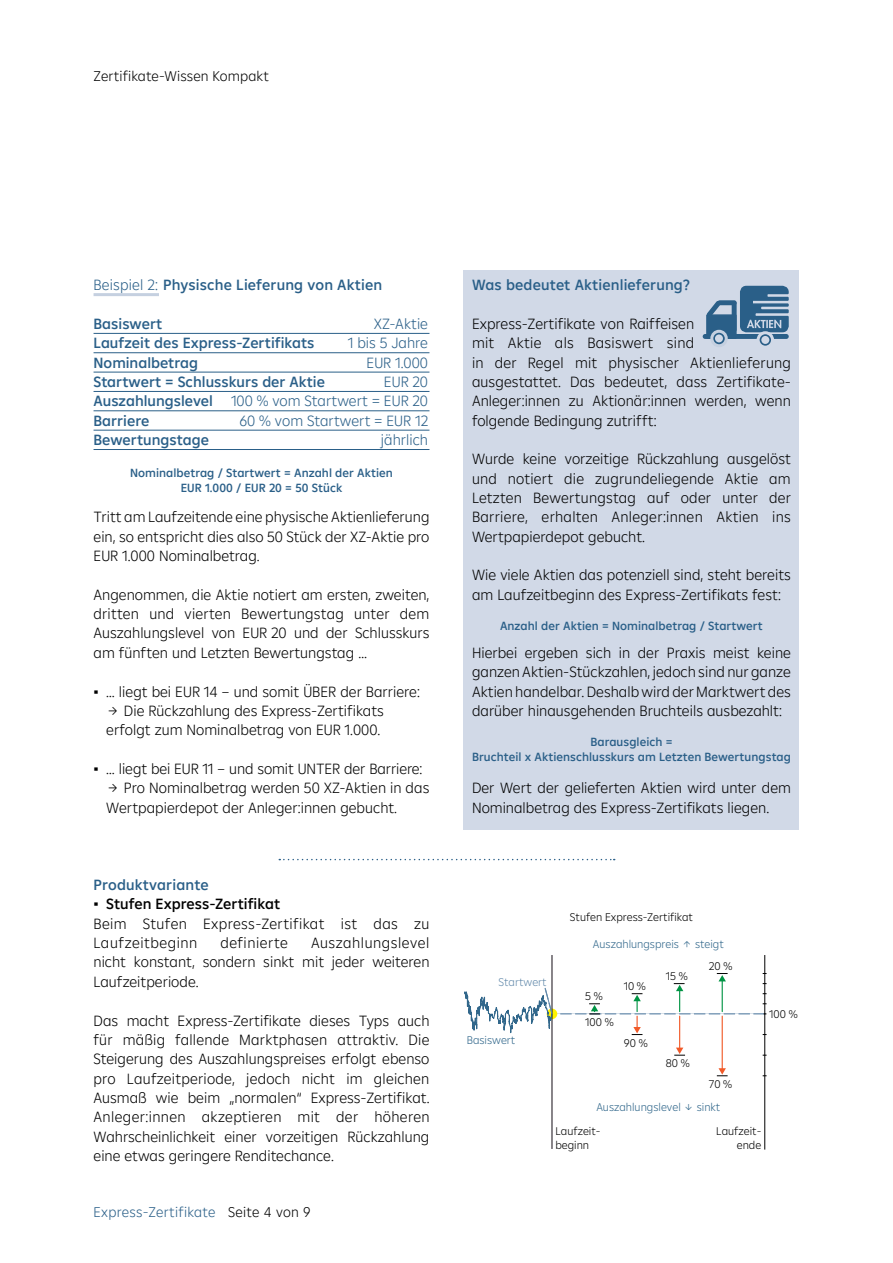
<style>
.page{position:relative;width:893px;height:1263px;background:#fff}
.page>*{position:absolute;margin:0;border:0;box-sizing:border-box;transform-origin:0 0}
.t1{font:300 15px/19.4px "Amalia";color:#000;text-align:justify}
.t2{font:500 15px "Amalia";color:#2a5f88}
.t3{font:300 15px/19.4px "Amalia";color:#2a5f88;text-align:justify}
.t4{font:300 15px/19.4px "Amalia";letter-spacing:.025em;color:#000}
.t5{font:300 15px "Amalia";letter-spacing:.035em;color:#000}
.t6{font:300 14.25px "Amalia";letter-spacing:.02em;color:#2a5f88}
.t7{font:300 14.25px "Amalia";letter-spacing:.01em;color:#000}
.t8{font:500 12px/15px "Amalia";letter-spacing:.005em;color:#2a5f88;text-align:center}
.t9{font:300 11.4px/13.6px "Amalia";color:#000}
.t10{font:300 11.4px "Amalia";color:#31678b}
.t11{font:300 11.4px "Amalia";color:#6289aa}
.s1{font-weight:300}
.s2{font-weight:500}
.s3{font-family:"Trebuchet MS";font-weight:400}
.s4{color:#000}
</style>
<div class="page">
<svg style="left:279px;top:859px;width:336px;height:1px"></svg>
<hr style="left:764px;top:955px;width:1px;height:194px;background:#000">
<hr style="left:551px;top:955px;width:1px;height:194px;background:#130c15">
<hr style="left:722px;top:1016px;width:1px;height:53px;background:#f15a29">
<hr style="left:679px;top:1016px;width:1px;height:33px;background:#f15a29">
<svg style="left:674px;top:1047px;width:11px;height:9px"></svg>
<svg style="left:717px;top:1068px;width:11px;height:8px"></svg>
<svg style="left:464px;top:973px;width:303px;height:62px"></svg>
<hr style="left:94px;top:293px;width:65px;height:3px;background:#c5d0e0">
<hr style="left:94px;top:333px;width:335px;height:1px;background:#2a5f88">
<hr style="left:94px;top:352px;width:335px;height:1px;background:#2a5f88">
<hr style="left:94px;top:372px;width:335px;height:1px;background:#2a5f88">
<hr style="left:94px;top:391px;width:335px;height:1px;background:#2a5f88">
<hr style="left:94px;top:410px;width:335px;height:1px;background:#2a5f88">
<hr style="left:94px;top:430px;width:335px;height:1px;background:#2a5f88">
<hr style="left:94px;top:449px;width:335px;height:1px;background:#2a5f88">
<div style="left:463px;top:270px;width:336px;height:560px;background:#d1d9e7"></div>
<div style="left:703px;top:334px;width:86px;height:5px;background:#2a5f88;border-radius:2px"></div>
<div style="left:757px;top:331px;width:17px;height:18px;border:3px solid #d1d9e7;border-radius:50%"></div>
<div style="left:710px;top:330px;width:18px;height:17px;border:3px solid #c5d0e0;border-radius:50%"></div>
<svg style="left:706px;top:285px;width:83px;height:59px"></svg>
<p class="t7" style="left:94px;top:67px;width:177px">Zertifikate-Wissen Kompakt</p>
<p class="t2" style="left:94px;top:275px;width:290px"><span class="s1">Beispiel 2:</span> Physische Lieferung von Aktien</p>
<p class="t2" style="left:94px;top:314px;width:70px">Basiswert</p>
<p class="t3" style="left:374px;top:313px;width:56px">XZ-Aktie</p>
<p class="t2" style="left:94px;top:333px;width:222px">Laufzeit des Express-Zertifikats</p>
<p class="t3" style="left:348px;top:333px;width:82px">1 bis 5 Jahre</p>
<p class="t2" style="left:94px;top:352px;width:106px">Nominalbetrag</p>
<p class="t3" style="left:367px;top:352px;width:63px">EUR 1.000</p>
<p class="t2" style="left:94px;top:372px;width:233px">Startwert = Schlusskurs der Aktie</p>
<p class="t3" style="left:94px;top:371px;width:336px;text-indent:290px">EUR 20<br><span class="s2">Auszahlungslevel</span> 100 % vom Startwert = EUR 20<br><span class="s2">Barriere</span></p>
<p class="t3" style="left:239px;top:410px;width:190px">60 % vom Startwert = EUR 12</p>
<p class="t2" style="left:94px;top:430px;width:117px">Bewertungstage</p>
<p class="t3" style="left:381px;top:429px;width:49px">jährlich</p>
<p class="t8" style="left:130px;top:465px;width:264px">Nominalbetrag / Startwert = Anzahl der Aktien<br>EUR 1.000 / EUR 20 = 50 Stück</p>
<p class="t1" style="left:94px;top:507px;width:337px">Tritt am Laufzeitende eine physische Aktienlieferung ein, so entspricht dies also 50 Stück der XZ-Aktie pro EUR 1.000 Nominalbetrag.</p>
<p class="t1" style="left:94px;top:584px;width:337px">Angenommen, die Aktie notiert am ersten, zweiten, dritten und vierten Bewertungstag unter dem Auszahlungslevel von EUR 20 und der Schlusskurs am fünften und Letzten Bewertungstag …</p>
<p class="t1" style="left:94px;top:681px;width:328px"><span class="s3">▪</span> … liegt bei EUR 14 – und somit ÜBER der Barriere:</p>
<p class="t1" style="left:124px;top:700px;width:261px">Die Rückzahlung des Express-Zertifikats</p>
<p class="t1" style="left:106px;top:720px;width:276px">erfolgt zum Nominalbetrag von EUR 1.000.</p>
<p class="t1" style="left:94px;top:758px;width:330px"><span class="s3">▪</span> … liegt bei EUR 11 – und somit UNTER der Barriere:</p>
<p class="t1" style="left:124px;top:778px;width:307px">Pro Nominalbetrag werden 50 XZ-Aktien in das</p>
<p class="t1" style="left:106px;top:797px;width:292px">Wertpapierdepot der Anleger:innen gebucht.</p>
<p class="t2" style="left:94px;top:875px;width:117px">Produktvariante</p>
<p class="t4" style="left:94px;top:894px;width:337px"><span class="s3">▪</span> <span class="s2">Stufen Express-Zertifikat<br></span>Beim Stufen Express-Zertifikat ist das zu<br>Laufzeitbeginn</p>
<p class="t5" style="left:220px;top:933px;width:69px">definierte</p>
<p class="t1" style="left:94px;top:932px;width:337px;text-indent:217px">Auszahlungslevel nicht konstant, sondern sinkt mit jeder weiteren Laufzeitperiode.</p>
<p class="t1" style="left:94px;top:1010px;width:338px">Das macht Express-Zertifikate dieses Typs auch für mäßig fallende Marktphasen attraktiv. Die Steigerung des Auszahlungspreises erfolgt ebenso pro Laufzeitperiode, jedoch nicht im gleichen Ausmaß wie beim „normalen“ Express-Zertifikat.<br>Anleger:innen akzeptieren mit der höheren Wahrscheinlichkeit einer vorzeitigen Rückzahlung eine etwas geringere Renditechance.</p>
<p class="t6" style="left:94px;top:1202px;width:219px">Express-Zertifikate <span class="s4">Seite 4 von 9</span></p>
<p class="t2" style="left:472px;top:275px;width:219px">Was bedeutet Aktienlieferung?</p>
<p class="t1" style="left:472px;top:313px;width:321px;text-align:left">Express-Zertifikate von Raiffeisen<br>mit Aktie als Basiswert sind<br>in der Regel mit physischer Aktienlieferung ausgestattet. Das bedeutet, dass Zertifikate-Anleger:innen zu Aktionär:innen werden, wenn folgende Bedingung zutrifft:</p>
<p class="t1" style="left:472px;top:449px;width:320px">Wurde keine vorzeitige Rückzahlung ausgelöst und notiert die zugrundeliegende Aktie am Letzten Bewertungstag auf oder unter der Barriere, erhalten Anleger:innen Aktien ins Wertpapierdepot gebucht.</p>
<p class="t1" style="left:472px;top:565px;width:320px">Wie viele Aktien das potenziell sind, steht bereits am Laufzeitbeginn des Express-Zertifikats fest:</p>
<p class="t8" style="left:500px;top:618px;width:264px">Anzahl der Aktien = Nominalbetrag / Startwert</p>
<p class="t1" style="left:472px;top:642px;width:320px">Hierbei ergeben sich in der Praxis meist keine ganzen Aktien-Stückzahlen, jedoch sind nur ganze Aktien handelbar. Deshalb wird der Marktwert des darüber hinausgehenden Bruchteils ausbezahlt:</p>
<p class="t8" style="left:472px;top:734px;width:320px">Barausgleich =<br>Bruchteil x Aktienschlusskurs am Letzten Bewertungstag</p>
<p class="t1" style="left:472px;top:778px;width:320px">Der Wert der gelieferten Aktien wird unter dem<br>Nominalbetrag des Express-Zertifikats liegen.</p>
<p class="t9" style="left:570px;top:911px;width:125px">Stufen Express-Zertifikat</p>
<p class="t10" style="left:593px;top:940px;width:88px">Auszahlungspreis</p>
<p class="t10" style="left:695px;top:940px;width:30px">steigt</p>
<p class="t11" style="left:499px;top:978px;width:50px">Startwert</p>
<p class="t10" style="left:467px;top:1035px;width:50px">Basiswert</p>
<p class="t9" style="left:585px;top:991px;width:19px">5 %</p>
<p class="t9" style="left:585px;top:1016px;width:30px">100 %</p>
<p class="t9" style="left:624px;top:980px;width:24px">10 %</p>
<p class="t9" style="left:624px;top:1037px;width:25px">90 %</p>
<p class="t9" style="left:666px;top:970px;width:23px">15 %</p>
<p class="t9" style="left:666px;top:1058px;width:25px">80 %</p>
<p class="t9" style="left:709px;top:960px;width:25px">20 %</p>
<p class="t9" style="left:709px;top:1078px;width:25px">70 %</p>
<p class="t10" style="left:596px;top:1103px;width:86px">Auszahlungslevel</p>
<p class="t10" style="left:697px;top:1103px;width:25px">sinkt</p>
<p class="t9" style="left:555px;top:1125px;width:47px">Laufzeit&shy;beginn</p>
<p class="t9" style="left:716px;top:1125px;width:47px;text-align:right">Laufzeit&shy;ende</p>
<p class="t9" style="left:769px;top:1009px;width:30px">100 %</p>
</div>
